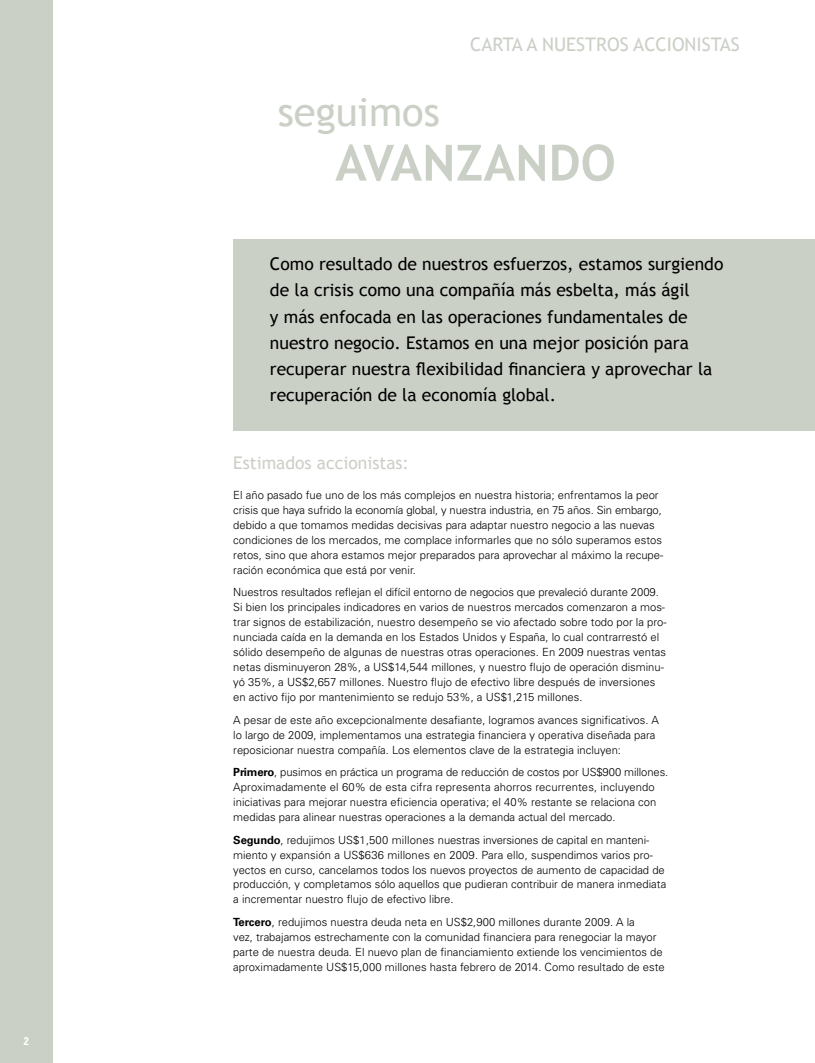
<style>
.page{position:relative;width:815px;height:1063px;background:#fff}
.page>*{position:absolute;margin:0;border:0;box-sizing:border-box;transform-origin:0 0}
.t1{font:700 50px "Trebuchet MS";color:#cbd0c7}
.t2{font:40px "Trebuchet MS";color:#cbd0c7}
.t3{font:18.75px "Trebuchet MS";color:#cbd0c7}
.t4{font:17.5px/26.2px "Trebuchet MS";color:#000}
.t5{font:17.5px "Trebuchet MS";color:#cbd0c7}
.t6{font:300 11.25px/15px "Univers";color:#000}
.t7{font:700 condensed 11.25px "Univers";color:#fff}
.s1{font-weight:700}
</style>
<div class="page">
<div style="left:233px;top:240px;width:582px;height:191px;background:#cbd0c7"></div>
<div style="left:0;top:0;width:53px;height:1063px;background:#cbd0c7"></div>
<p class="t7" style="left:24px;top:1034px;width:6px">2</p>
<h3 class="t3" style="left:470px;top:34px;width:271px">CARTA A NUESTROS ACCIONISTAS</h3>
<h2 class="t2" style="left:278px;top:88px;width:164px">seguimos</h2>
<h1 class="t1" style="left:335px;top:132px;width:282px">AVANZANDO</h1>
<p class="t4" style="left:270px;top:251px;width:455px">Como resultado de nuestros esfuerzos, estamos surgiendo de la crisis como una compañía más esbelta, más ágil<br>y más enfocada en las operaciones fundamentales de nuestro negocio. Estamos en una mejor posición para recuperar nuestra flexibilidad financiera y aprovechar la recuperación de la economía global.</p>
<h3 class="t5" style="left:233px;top:452px;width:177px">Estimados accionistas:</h3>
<p class="t6" style="left:233px;top:487px;width:431px">El año pasado fue uno de los más complejos en nuestra historia; enfrentamos la peor crisis que haya sufrido la economía global, y nuestra industria, en 75 años. Sin embargo, debido a que tomamos medidas decisivas para adaptar nuestro negocio a las nuevas condiciones de los mercados, me complace informarles que no sólo superamos estos retos, sino que ahora estamos mejor preparados para aprovechar al máximo la recupe&shy;ración económica que está por venir.</p>
<p class="t6" style="left:233px;top:585px;width:435px">Nuestros resultados reflejan el difícil entorno de negocios que prevaleció durante 2009.<br>Si bien los principales indicadores en varios de nuestros mercados comenzaron a mos&shy;trar signos de estabilización, nuestro desempeño se vio afectado sobre todo por la pro&shy;nunciada caída en la demanda en los Estados Unidos y España, lo cual contrarrestó el sólido desempeño de algunas de nuestras otras operaciones. En 2009 nuestras ventas netas disminuyeron 28%, a US$14,544 millones, y nuestro flujo de operación disminu&shy;yó 35%, a US$2,657 millones. Nuestro flujo de efectivo libre después de inversiones en activo fijo por mantenimiento se redujo 53%, a US$1,215 millones.</p>
<p class="t6" style="left:233px;top:712px;width:427px">A pesar de este año excepcionalmente desafiante, logramos avances significativos. A lo largo de 2009, implementamos una estrategia financiera y operativa diseñada para reposicionar nuestra compañía. Los elementos clave de la estrategia incluyen:</p>
<p class="t6" style="left:233px;top:765px;width:437px"><span class="s1">Primero</span>, pusimos en práctica un programa de reducción de costos por US$900 millones.<br>Aproximadamente el 60% de esta cifra representa ahorros recurrentes, incluyendo iniciativas para mejorar nuestra eficiencia operativa; el 40% restante se relaciona con medidas para alinear nuestras operaciones a la demanda actual del mercado.</p>
<p class="t6" style="left:233px;top:832px;width:435px"><span class="s1">Segundo</span>, redujimos US$1,500 millones nuestras inversiones de capital en manteni&shy;miento y expansión a US$636 millones en 2009. Para ello, suspendimos varios pro&shy;yectos en curso, cancelamos todos los nuevos proyectos de aumento de capacidad de producción, y completamos sólo aquellos que pudieran contribuir de manera inmediata a incrementar nuestro flujo de efectivo libre.</p>
<p class="t6" style="left:233px;top:915px;width:433px"><span class="s1">Tercero</span>, redujimos nuestra deuda neta en US$2,900 millones durante 2009. A la<br>vez, trabajamos estrechamente con la comunidad financiera para renegociar la mayor parte de nuestra deuda. El nuevo plan de financiamiento extiende los vencimientos de aproximadamente US$15,000 millones hasta febrero de 2014. Como resultado de este</p>
</div>
